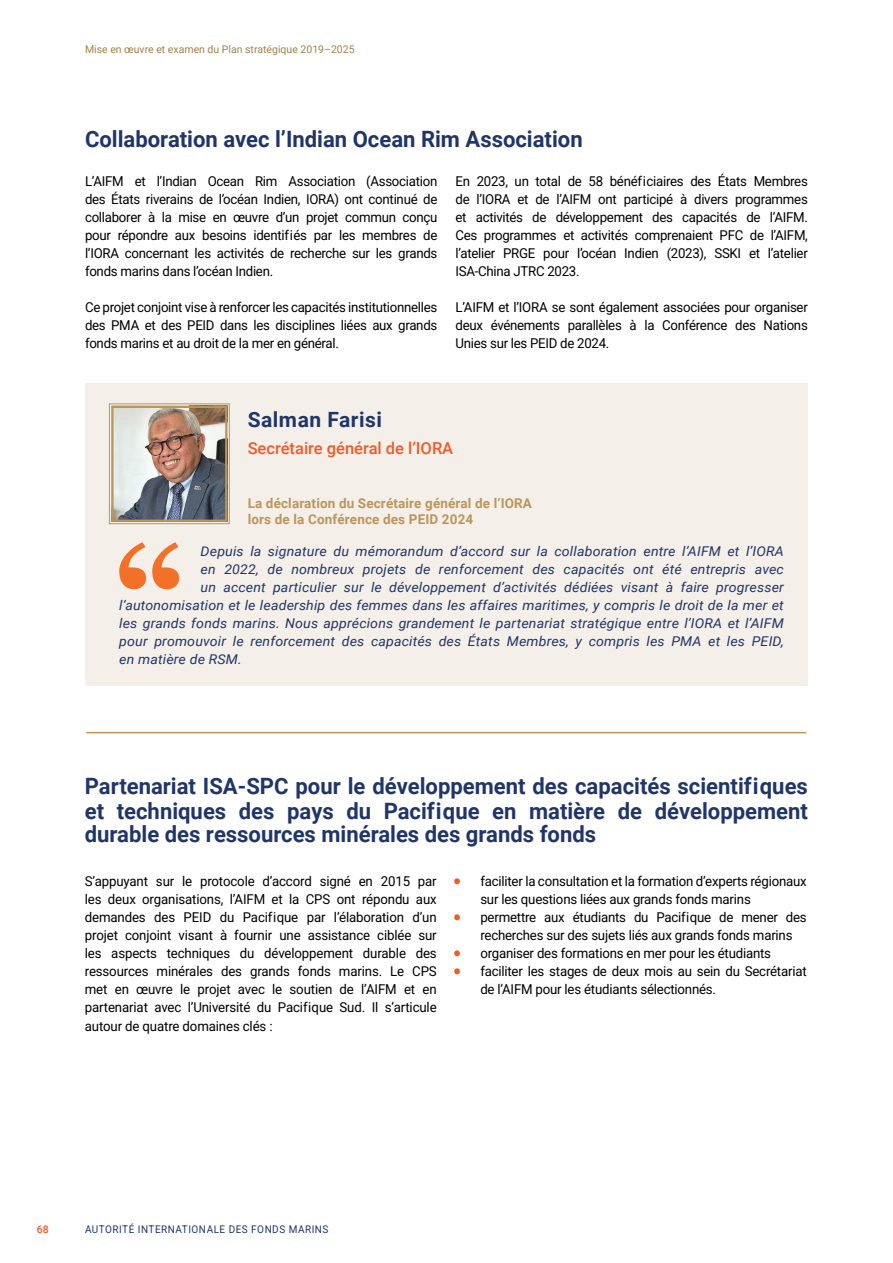
<style>
.page{position:relative;width:893px;height:1263px;background:#fff}
.page>*{position:absolute;margin:0;border:0;box-sizing:border-box;transform-origin:0 0}
.t1{font:700 22.5px/24px "Roboto";color:#203568;text-align:justify}
.t2{font:700 21px "Roboto";letter-spacing:.025em;color:#203568}
.t3{font:500 16.5px "Roboto";color:#f15a29}
.t4{font:13.5px/18px "Roboto";letter-spacing:-.015em;color:#000;text-align:justify}
.t5{font:italic 13.5px "Roboto";letter-spacing:.01em;color:#203568;scale:1.05 1}
.t6{font:700 13.5px/16.5px "Roboto";letter-spacing:.01em;color:#ba965b}
.t7{font:10.5px "Roboto";color:#9f824d}
.t8{font:10.5px "Roboto";letter-spacing:.05em;color:#203568;scale:.95 1}
.t9{font:500 10.5px "Roboto";color:#f15a29}
.s1{color:#f15a29}
</style>
<div class="page">
<div style="left:86px;top:383px;width:722px;height:303px;background:#f4efe7"></div>
<img style="left:109px;top:403px;width:121px;height:121px">
<div style="left:111px;top:406px;width:116px;height:116px;border:2px solid #ba965b"></div>
<svg style="left:119px;top:542px;width:60px;height:47px"></svg>
<hr style="left:86px;top:732px;width:720px;height:1px;background:#ba965b">
<p class="t7" style="left:85px;top:42px;width:271px">Mise en œuvre et examen du Plan stratégique 2019–2025</p>
<h1 class="t1" style="left:85px;top:126px;width:499px">Collaboration avec l’Indian Ocean Rim Association</h1>
<p class="t4" style="left:85px;top:171px;width:354px">L’AIFM et l’Indian Ocean Rim Association (Association des États riverains de l’océan Indien, IORA) ont continué de collaborer à la mise en œuvre d’un projet commun conçu pour répondre aux besoins identifiés par les membres de l’IORA concernant les activités de recherche sur les grands fonds marins dans l’océan Indien.</p>
<p class="t4" style="left:85px;top:297px;width:354px">Ce projet conjoint vise à renforcer les capacités institutionnelles des PMA et des PEID dans les disciplines liées aux grands fonds marins et au droit de la mer en général.</p>
<p class="t4" style="left:455px;top:171px;width:354px">En 2023, un total de 58 bénéficiaires des États Membres de l’IORA et de l’AIFM ont participé à divers programmes et activités de développement des capacités de l’AIFM.<br>Ces programmes et activités comprenaient PFC de l’AIFM, l’atelier PRGE pour l’océan Indien (2023), SSKI et l’atelier ISA-China JTRC 2023.</p>
<p class="t4" style="left:455px;top:297px;width:354px">L’AIFM et l’IORA se sont également associées pour organiser deux événements parallèles à la Conférence des Nations Unies sur les PEID de 2024.</p>
<h2 class="t2" style="left:248px;top:405px;width:136px">Salman Farisi</h2>
<p class="t3" style="left:248px;top:437px;width:207px">Secrétaire général de l’IORA</p>
<p class="t6" style="left:248px;top:494px;width:286px">La déclaration du Secrétaire général de l’IORA lors de la Conférence des PEID 2024</p>
<p class="t5" style="left:201px;top:542px;width:557px">Depuis la signature du mémorandum d’accord sur la collaboration entre l’AIFM et l’IORA</p>
<p class="t5" style="left:201px;top:560px;width:557px">en 2022, de nombreux projets de renforcement des capacités ont été entrepris avec</p>
<p class="t5" style="left:201px;top:578px;width:557px">un accent particulier sur le développement d’activités dédiées visant à faire progresser</p>
<p class="t5" style="left:119px;top:596px;width:634px">l’autonomisation et le leadership des femmes dans les affaires maritimes, y compris le droit de la mer et</p>
<p class="t5" style="left:119px;top:614px;width:634px">les grands fonds marins. Nous apprécions grandement le partenariat stratégique entre l’IORA et l’AIFM</p>
<p class="t5" style="left:119px;top:632px;width:634px">pour promouvoir le renforcement des capacités des États Membres, y compris les PMA et les PEID,</p>
<p class="t5" style="left:119px;top:650px;width:118px">en matière de RSM.</p>
<h1 class="t1" style="left:85px;top:774px;width:725px">Partenariat ISA-SPC pour le développement des capacités scientifiques et techniques des pays du Pacifique en matière de développement durable des ressources minérales des grands fonds</h1>
<p class="t4" style="left:85px;top:872px;width:353px">S’appuyant sur le protocole d’accord signé en 2015 par les deux organisations, l’AIFM et la CPS ont répondu aux demandes des PEID du Pacifique par l’élaboration d’un projet conjoint visant à fournir une assistance ciblée sur les aspects techniques du développement durable des ressources minérales des grands fonds marins. Le CPS met en œuvre le projet avec le soutien de l’AIFM et en partenariat avec l’Université du Pacifique Sud. Il s’articule autour de quatre domaines clés :</p>
<p class="t4" style="left:480px;top:872px;width:328px;text-indent:-26px"><span class="s1">•</span> faciliter la consultation et la formation d’experts régionaux sur les questions liées aux grands fonds marins</p>
<p class="t4" style="left:480px;top:908px;width:328px;text-indent:-26px"><span class="s1">•</span> permettre aux étudiants du Pacifique de mener des recherches sur des sujets liés aux grands fonds marins</p>
<p class="t4" style="left:455px;top:944px;width:318px"><span class="s1">•</span> organiser des formations en mer pour les étudiants</p>
<p class="t4" style="left:480px;top:962px;width:328px;text-indent:-26px"><span class="s1">•</span> faciliter les stages de deux mois au sein du Secrétariat de l’AIFM pour les étudiants sélectionnés.</p>
<p class="t9" style="left:37px;top:1221px;width:13px">68</p>
<p class="t8" style="left:85px;top:1221px;width:258px">AUTORITÉ INTERNATIONALE DES FONDS MARINS</p>
</div>
